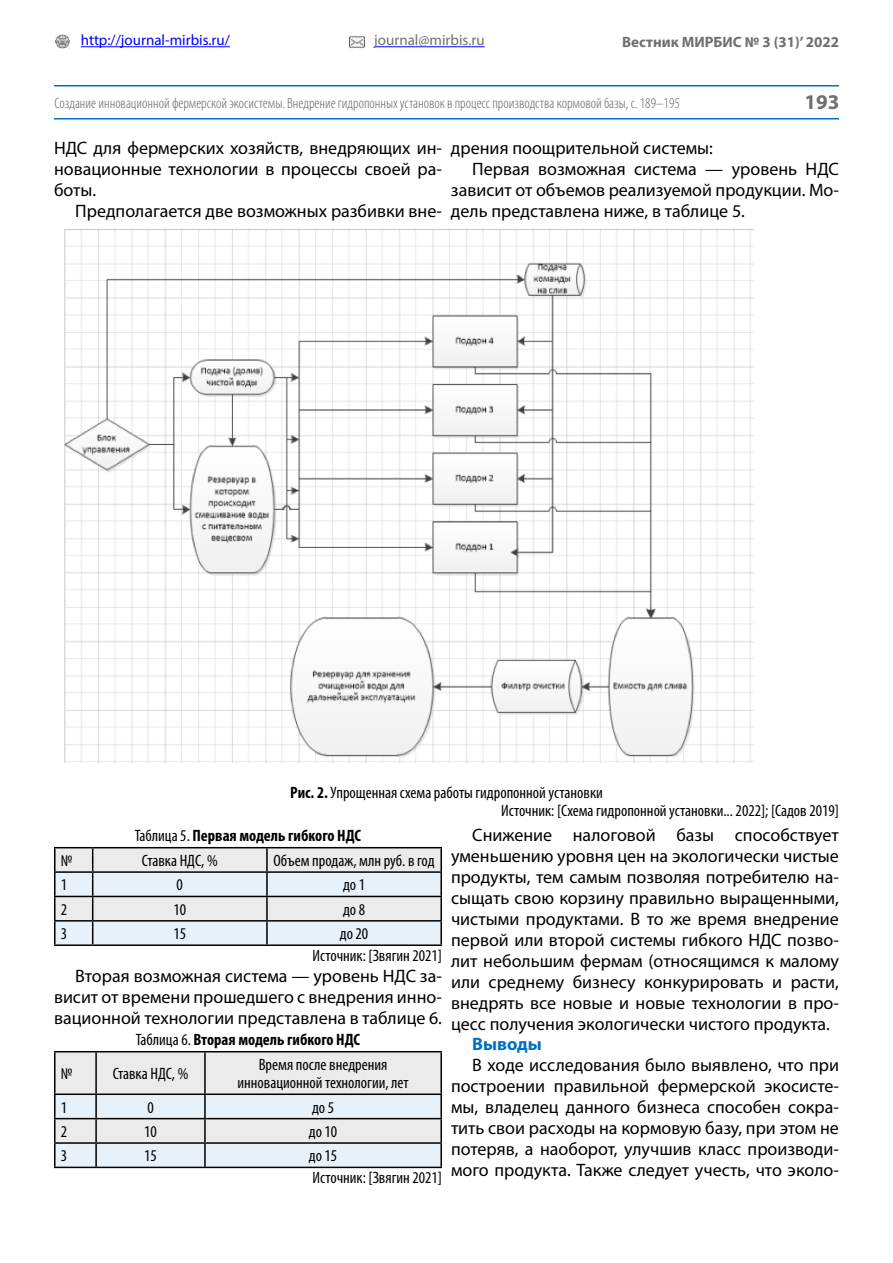
<style>
.page{position:relative;width:893px;height:1263px;background:#fff}
.page>*{position:absolute;margin:0;border:0;box-sizing:border-box;transform-origin:0 0}
.t1{font:700 21px "Myriad Pro";color:#6f6f6f}
.t2{font:18px/21px "Myriad Pro";color:#000;text-align:justify}
.t3{font:700 18px "Myriad Pro";color:#0070c0}
.t4{font:condensed 16.5px/18.1px "Myriad Pro";color:#000}
.t5{font:700 condensed 16.5px "Myriad Pro";color:#000}
.t6{font:300 condensed 15px "Myriad Pro";color:#636363}
.t7{font:15px "Myriad Pro";color:#00f}
.t8{font:700 15px "Myriad Pro";color:#6f6f6f}
.t9{font:15px "Myriad Pro";color:#6f6f6f}
.s1{font-weight:700}
.s2{font-weight:400}
</style>
<div class="page">
<hr style="left:54px;top:118px;width:785px;height:1px;background:#0070c0">
<img style="left:55px;top:34px;width:15px;height:15px">
<img style="left:349px;top:34px;width:16px;height:15px">
<hr style="left:81px;top:46px;width:149px;height:1px;background:#00f">
<hr style="left:374px;top:46px;width:111px;height:1px;background:#00f">
<hr style="left:54px;top:85px;width:785px;height:1px;background:#0070c0">
<img style="left:64px;top:230px;width:690px;height:532px">
<hr style="left:54px;top:847px;width:39px;height:1px;background:#000">
<hr style="left:54px;top:848px;width:2px;height:23px;background:#000">
<hr style="left:93px;top:847px;width:174px;height:1px;background:#000">
<hr style="left:267px;top:847px;width:175px;height:1px;background:#000">
<hr style="left:440px;top:848px;width:2px;height:23px;background:#000">
<hr style="left:54px;top:871px;width:39px;height:2px;background:#000">
<hr style="left:54px;top:873px;width:2px;height:23px;background:#000">
<hr style="left:267px;top:871px;width:175px;height:2px;background:#000">
<hr style="left:440px;top:873px;width:2px;height:23px;background:#000">
<hr style="left:54px;top:896px;width:39px;height:1px;background:#000">
<hr style="left:54px;top:897px;width:2px;height:23px;background:#000">
<hr style="left:267px;top:896px;width:175px;height:1px;background:#000">
<hr style="left:440px;top:897px;width:2px;height:23px;background:#000">
<hr style="left:54px;top:920px;width:39px;height:1px;background:#000">
<hr style="left:54px;top:921px;width:2px;height:23px;background:#000">
<svg style="left:55px;top:848px;width:386px;height:96px;background:#dbe0e4"></svg>
<hr style="left:267px;top:920px;width:175px;height:1px;background:#000">
<hr style="left:266px;top:921px;width:2px;height:23px;background:#000">
<hr style="left:440px;top:921px;width:2px;height:23px;background:#000">
<hr style="left:54px;top:944px;width:39px;height:2px;background:#000">
<hr style="left:93px;top:944px;width:174px;height:2px;background:#000">
<hr style="left:267px;top:944px;width:175px;height:2px;background:#000">
<svg style="left:56px;top:1052px;width:384px;height:114px;background:#e6ebee"></svg>
<hr style="left:54px;top:1051px;width:42px;height:1px;background:#000">
<hr style="left:54px;top:1052px;width:2px;height:41px;background:#000">
<hr style="left:96px;top:1051px;width:109px;height:1px;background:#000">
<hr style="left:95px;top:1052px;width:2px;height:41px;background:#000">
<hr style="left:205px;top:1051px;width:237px;height:1px;background:#000">
<hr style="left:204px;top:1052px;width:2px;height:41px;background:#000">
<hr style="left:440px;top:1052px;width:2px;height:41px;background:#000">
<hr style="left:54px;top:1093px;width:42px;height:2px;background:#000">
<hr style="left:54px;top:1095px;width:2px;height:23px;background:#000">
<hr style="left:96px;top:1093px;width:109px;height:2px;background:#000">
<hr style="left:95px;top:1095px;width:2px;height:23px;background:#000">
<hr style="left:205px;top:1093px;width:237px;height:2px;background:#000">
<hr style="left:204px;top:1095px;width:2px;height:23px;background:#000">
<hr style="left:440px;top:1095px;width:2px;height:23px;background:#000">
<hr style="left:54px;top:1118px;width:42px;height:1px;background:#000">
<hr style="left:54px;top:1119px;width:2px;height:23px;background:#000">
<hr style="left:96px;top:1118px;width:109px;height:1px;background:#000">
<hr style="left:95px;top:1119px;width:2px;height:23px;background:#000">
<hr style="left:205px;top:1118px;width:237px;height:1px;background:#000">
<hr style="left:204px;top:1119px;width:2px;height:23px;background:#000">
<hr style="left:440px;top:1119px;width:2px;height:23px;background:#000">
<hr style="left:54px;top:1142px;width:42px;height:2px;background:#000">
<hr style="left:54px;top:1144px;width:2px;height:22px;background:#000">
<hr style="left:96px;top:1142px;width:109px;height:2px;background:#000">
<hr style="left:95px;top:1144px;width:2px;height:22px;background:#000">
<hr style="left:205px;top:1142px;width:237px;height:2px;background:#000">
<hr style="left:204px;top:1144px;width:2px;height:22px;background:#000">
<hr style="left:440px;top:1144px;width:2px;height:22px;background:#000">
<hr style="left:54px;top:1166px;width:42px;height:2px;background:#000">
<hr style="left:96px;top:1166px;width:109px;height:2px;background:#000">
<hr style="left:205px;top:1166px;width:237px;height:2px;background:#000">
<p class="t7" style="left:81px;top:31px;width:151px">http://journal-mirbis.ru/</p>
<p class="t9" style="left:374px;top:31px;width:112px">journal@mirbis.ru</p>
<p class="t8" style="left:622px;top:32px;width:218px">Вестник МИРБИС № 3 (31)’ 2022</p>
<p class="t6" style="left:55px;top:94px;width:627px">Создание инновационной фермерской экосистемы. Внедрение гидропонных установок в процесс производства кормовой базы, с. 189–195</p>
<p class="t1" style="left:804px;top:88px;width:36px">193</p>
<p class="t2" style="left:54px;top:137px;width:389px">НДС для фермерских хозяйств, внедряющих ин&shy;новационные технологии в процессы своей ра&shy;боты.</p>
<p class="t2" style="left:75px;top:200px;width:368px">Предполагается две возможных разбивки вне-</p>
<p class="t2" style="left:451px;top:137px;width:263px">дрения поощрительной системы:</p>
<p class="t2" style="left:472px;top:158px;width:368px">Первая возможная система — уровень НДС</p>
<p class="t2" style="left:451px;top:179px;width:389px">зависит от объемов реализуемой продукции. Мо-</p>
<p class="t2" style="left:451px;top:200px;width:295px">дель представлена ниже, в таблице 5.</p>
<p class="t4" style="left:501px;top:783px;width:339px;text-indent:-211px"><span class="s1">Рис. 2.</span> Упрощенная схема работы гидропонной установки<br>Источник: [Схема гидропонной установки... 2022]; [Садов 2019]</p>
<p class="t5" style="left:135px;top:825px;width:228px"><span class="s2">Таблица 5.</span> Первая модель гибкого НДС</p>
<p class="t2" style="left:451px;top:824px;width:389px;text-indent:21px">Снижение налоговой базы способствует уменьшению уровня цен на экологически чистые продукты, тем самым позволяя потребителю на&shy;сыщать свою корзину правильно выращенными, чистыми продуктами. В то же время внедрение первой или второй системы гибкого НДС позво&shy;лит небольшим фермам (относящимся к малому или среднему бизнесу конкурировать и расти, внедрять все новые и новые технологии в про&shy;цесс получения экологически чистого продукта.</p>
<p class="t3" style="left:472px;top:1032px;width:71px">Выводы</p>
<p class="t2" style="left:451px;top:1054px;width:389px;text-indent:21px">В ходе исследования было выявлено, что при построении правильной фермерской экосисте&shy;мы, владелец данного бизнеса способен сокра&shy;тить свои расходы на кормовую базу, при этом не потеряв, а наоборот, улучшив класс производи&shy;мого продукта. Также следует учесть, что эколо-</p>
<p class="t4" style="left:61px;top:851px;width:13px">№</p>
<p class="t4" style="left:142px;top:851px;width:77px">Ставка НДС, %</p>
<p class="t4" style="left:274px;top:851px;width:163px">Объем продаж, млн руб. в год</p>
<p class="t4" style="left:61px;top:876px;width:8px">1</p>
<p class="t4" style="left:177px;top:876px;width:8px">0</p>
<p class="t4" style="left:343px;top:876px;width:24px">до 1</p>
<p class="t4" style="left:61px;top:900px;width:8px">2</p>
<p class="t4" style="left:173px;top:900px;width:14px">10</p>
<p class="t4" style="left:343px;top:900px;width:24px">до 8</p>
<p class="t4" style="left:61px;top:924px;width:8px">3</p>
<p class="t4" style="left:173px;top:924px;width:14px">15</p>
<p class="t4" style="left:313px;top:923px;width:131px;line-height:21.8px;text-indent:27px">до 20<br>Источник: [Звягин 2021]</p>
<p class="t2" style="left:54px;top:965px;width:389px;text-indent:21px">Вторая возможная система — уровень НДС за&shy;висит от времени прошедшего с внедрения инно&shy;вационной технологии представлена в таблице 6.</p>
<p class="t5" style="left:136px;top:1029px;width:226px"><span class="s2">Таблица 6.</span> Вторая модель гибкого НДС</p>
<p class="t4" style="left:61px;top:1064px;width:13px">№</p>
<p class="t4" style="left:113px;top:1064px;width:77px">Ставка НДС, %</p>
<p class="t4" style="left:237px;top:1055px;width:173px;text-align:center">Время после внедрения инновационной технологии, лет</p>
<p class="t4" style="left:61px;top:1098px;width:8px">1</p>
<p class="t4" style="left:147px;top:1098px;width:8px">0</p>
<p class="t4" style="left:312px;top:1098px;width:24px">до 5</p>
<p class="t4" style="left:61px;top:1122px;width:8px">2</p>
<p class="t4" style="left:144px;top:1122px;width:14px">10</p>
<p class="t4" style="left:309px;top:1122px;width:30px">до 10</p>
<p class="t4" style="left:61px;top:1147px;width:8px">3</p>
<p class="t4" style="left:144px;top:1147px;width:14px">15</p>
<p class="t4" style="left:309px;top:1145px;width:135px;line-height:21.8px">до 15<br>Источник: [Звягин 2021]</p>
</div>
